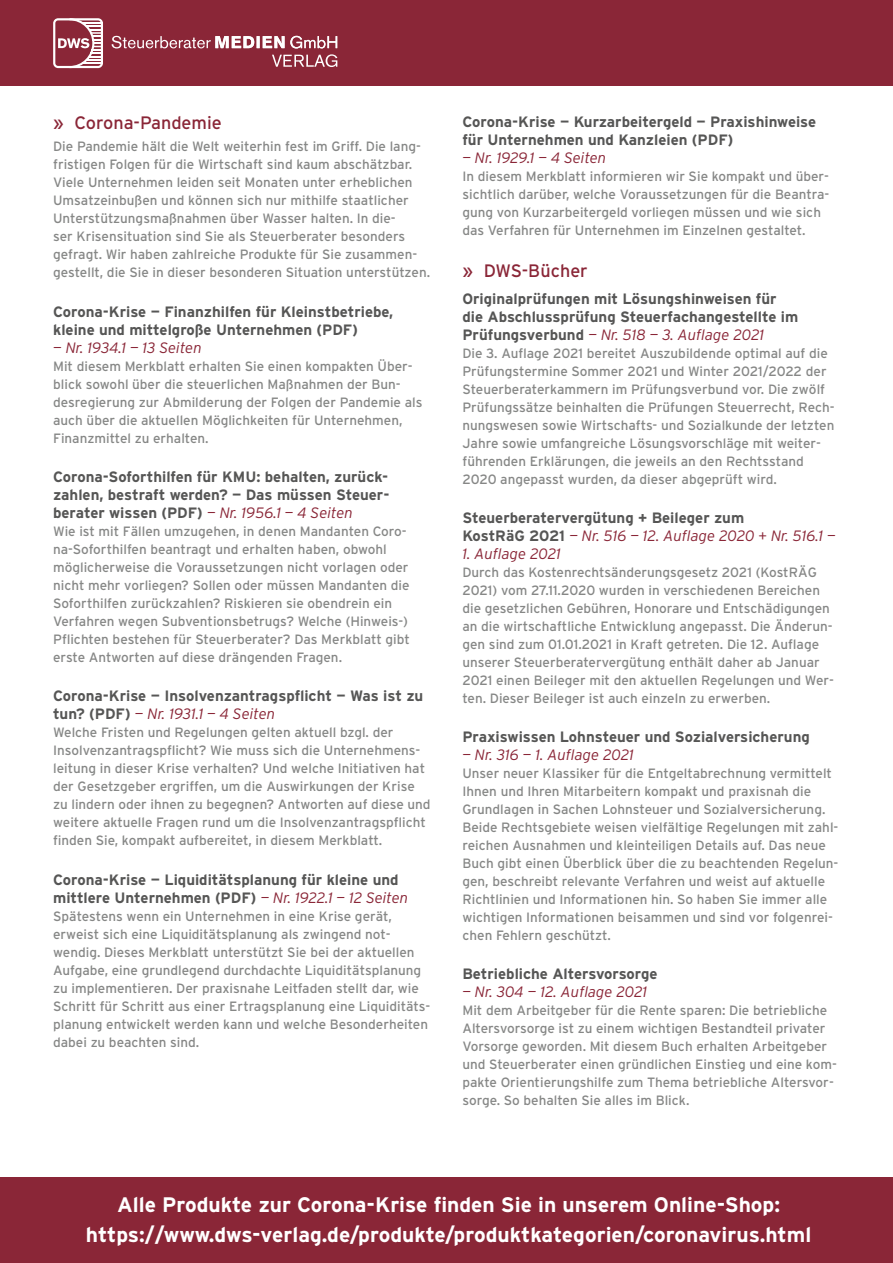
<style>
.page{position:relative;width:893px;height:1263px;background:#fff}
.page>*{position:absolute;margin:0;border:0;box-sizing:border-box;transform-origin:0 0}
.t1{font:700 21px/30px "Interstate";color:#fff;text-align:center}
.t2{font:18px "Interstate";color:#8a2637}
.t3{font:700 15px/18px "Interstate";color:#565655}
.t4{font:italic 300 15px "Interstate";color:#8a2637}
.t5{font:13.5px/18px "Interstate";color:#868786}
.s1{font-weight:300;font-style:italic;color:#8a2637}
</style>
<div class="page">
<div style="left:0;top:1178px;width:893px;height:85px;background:#8a2637"></div>
<div style="left:0;top:0;width:893px;height:85px;background:#8a2637"></div>
<svg style="left:272px;top:54px;width:65px;height:13px"></svg>
<svg style="left:53px;top:18px;width:50px;height:50px"></svg>
<svg style="left:112px;top:36px;width:225px;height:12px"></svg>
<h2 class="t2" style="left:53px;top:112px;width:170px">» Corona-Pandemie</h2>
<p class="t5" style="left:53px;top:138px;width:378px">Die Pandemie hält die Welt weiterhin fest im Griff. Die lang&shy;fristigen Folgen für die Wirtschaft sind kaum abschätzbar.<br>Viele Unternehmen leiden seit Monaten unter erheblichen Umsatzeinbußen und können sich nur mithilfe staatlicher Unterstützungsmaßnahmen über Wasser halten. In die-<br>ser Krisensituation sind Sie als Steuerberater besonders gefragt. Wir haben zahlreiche Produkte für Sie zusammen&shy;gestellt, die Sie in dieser besonderen Situation unterstützen.</p>
<p class="t3" style="left:53px;top:302px;width:342px">Corona-Krise — Finanzhilfen für Kleinstbetriebe, kleine und mittelgroße Unternehmen (PDF)</p>
<p class="t4" style="left:53px;top:338px;width:150px">— Nr. 1934.1 — 13 Seiten</p>
<p class="t5" style="left:53px;top:357px;width:371px">Mit diesem Merkblatt erhalten Sie einen kompakten Über&shy;blick sowohl über die steuerlichen Maßnahmen der Bun&shy;desregierung zur Abmilderung der Folgen der Pandemie als auch über die aktuellen Möglichkeiten für Unternehmen, Finanzmittel zu erhalten.</p>
<p class="t3" style="left:53px;top:468px;width:336px;text-align:justify">Corona-Soforthilfen für KMU: behalten, zurück&shy;zahlen, bestraft werden? — Das müssen Steuer&shy;berater wissen (PDF) <span class="s1">— Nr. 1956.1 — 4 Seiten</span></p>
<p class="t5" style="left:53px;top:522px;width:358px">Wie ist mit Fällen umzugehen, in denen Mandanten Coro&shy;na-Soforthilfen beantragt und erhalten haben, obwohl möglicherweise die Voraussetzungen nicht vorlagen oder nicht mehr vorliegen? Sollen oder müssen Mandanten die Soforthilfen zurückzahlen? Riskieren sie obendrein ein Verfahren wegen Subventionsbetrugs? Welche (Hinweis-)<br>Pflichten bestehen für Steuerberater? Das Merkblatt gibt erste Antworten auf diese drängenden Fragen.</p>
<p class="t3" style="left:53px;top:687px;width:372px">Corona-Krise — Insolvenzantragspflicht — Was ist zu tun? (PDF) <span class="s1">— Nr. 1931.1 — 4 Seiten</span></p>
<p class="t5" style="left:53px;top:723px;width:379px">Welche Fristen und Regelungen gelten aktuell bzgl. der Insolvenzantragspflicht? Wie muss sich die Unternehmens&shy;leitung in dieser Krise verhalten? Und welche Initiativen hat der Gesetzgeber ergriffen, um die Auswirkungen der Krise zu lindern oder ihnen zu begegnen? Antworten auf diese und weitere aktuelle Fragen rund um die Insolvenzantragspflicht finden Sie, kompakt aufbereitet, in diesem Merkblatt.</p>
<p class="t3" style="left:53px;top:870px;width:357px">Corona-Krise — Liquiditätsplanung für kleine und mittlere Unternehmen (PDF) <span class="s1">— Nr. 1922.1 — 12 Seiten</span></p>
<p class="t5" style="left:53px;top:907px;width:379px">Spätestens wenn ein Unternehmen in eine Krise gerät, erweist sich eine Liquiditätsplanung als zwingend not&shy;wendig. Dieses Merkblatt unterstützt Sie bei der aktuellen Aufgabe, eine grundlegend durchdachte Liquiditätsplanung zu implementieren. Der praxisnahe Leitfaden stellt dar, wie Schritt für Schritt aus einer Ertragsplanung eine Liquiditäts&shy;planung entwickelt werden kann und welche Besonderheiten dabei zu beachten sind.</p>
<p class="t3" style="left:462px;top:112px;width:355px">Corona-Krise — Kurzarbeitergeld — Praxishinweise für Unternehmen und Kanzleien (PDF)</p>
<p class="t4" style="left:462px;top:148px;width:145px">— Nr. 1929.1 — 4 Seiten</p>
<p class="t5" style="left:462px;top:167px;width:368px">In diesem Merkblatt informieren wir Sie kompakt und über&shy;sichtlich darüber, welche Voraussetzungen für die Beantra&shy;gung von Kurzarbeitergeld vorliegen müssen und wie sich das Verfahren für Unternehmen im Einzelnen gestaltet.</p>
<h2 class="t2" style="left:462px;top:260px;width:127px">» DWS-Bücher</h2>
<p class="t3" style="left:462px;top:289px;width:337px">Originalprüfungen mit Lösungshinweisen für die Abschlussprüfung Steuerfachangestellte im<br>Prüfungsverbund <span class="s1">— Nr. 518 — 3. Auflage 2021</span></p>
<p class="t5" style="left:462px;top:344px;width:374px">Die 3. Auflage 2021 bereitet Auszubildende optimal auf die Prüfungstermine Sommer 2021 und Winter 2021/2022 der Steuerberaterkammern im Prüfungsverbund vor. Die zwölf Prüfungssätze beinhalten die Prüfungen Steuerrecht, Rech&shy;nungswesen sowie Wirtschafts- und Sozialkunde der letzten Jahre sowie umfangreiche Lösungsvorschläge mit weiter&shy;führenden Erklärungen, die jeweils an den Rechtsstand 2020 angepasst wurden, da dieser abgeprüft wird.</p>
<p class="t3" style="left:462px;top:508px;width:375px">Steuerberatervergütung + Beileger zum<br>KostRäG 2021 <span class="s1">— Nr. 516 — 12. Auflage 2020 + Nr. 516.1 —</span></p>
<p class="t4" style="left:462px;top:544px;width:100px">1. Auflage 2021</p>
<p class="t5" style="left:462px;top:563px;width:373px">Durch das Kostenrechtsänderungsgesetz 2021 (KostRÄG 2021) vom 27.11.2020 wurden in verschiedenen Bereichen die gesetzlichen Gebühren, Honorare und Entschädigungen an die wirtschaftliche Entwicklung angepasst. Die Änderun&shy;gen sind zum 01.01.2021 in Kraft getreten. Die 12. Auflage unserer Steuerberatervergütung enthält daher ab Januar 2021 einen Beileger mit den aktuellen Regelungen und Wer&shy;ten. Dieser Beileger ist auch einzeln zu erwerben.</p>
<p class="t3" style="left:462px;top:728px;width:349px">Praxiswissen Lohnsteuer und Sozialversicherung</p>
<p class="t4" style="left:462px;top:746px;width:173px">— Nr. 316 — 1. Auflage 2021</p>
<p class="t5" style="left:462px;top:764px;width:378px">Unser neuer Klassiker für die Entgeltabrechnung vermittelt Ihnen und Ihren Mitarbeitern kompakt und praxisnah die Grundlagen in Sachen Lohnsteuer und Sozialversicherung.<br>Beide Rechtsgebiete weisen vielfältige Regelungen mit zahl&shy;reichen Ausnahmen und kleinteiligen Details auf. Das neue Buch gibt einen Überblick über die zu beachtenden Regelun&shy;gen, beschreibt relevante Verfahren und weist auf aktuelle Richtlinien und Informationen hin. So haben Sie immer alle wichtigen Informationen beisammen und sind vor folgenrei&shy;chen Fehlern geschützt.</p>
<p class="t3" style="left:462px;top:965px;width:197px">Betriebliche Altersvorsorge</p>
<p class="t4" style="left:462px;top:983px;width:186px">— Nr. 304 — 12. Auflage 2021</p>
<p class="t5" style="left:462px;top:1001px;width:376px">Mit dem Arbeitgeber für die Rente sparen: Die betriebliche Altersvorsorge ist zu einem wichtigen Bestandteil privater Vorsorge geworden. Mit diesem Buch erhalten Arbeitgeber und Steuerberater einen gründlichen Einstieg und eine kom&shy;pakte Orientierungshilfe zum Thema betriebliche Altersvor&shy;sorge. So behalten Sie alles im Blick.</p>
<h1 class="t1" style="left:86px;top:1189px;width:727px">Alle Produkte zur Corona-Krise finden Sie in unserem Online-Shop: https://www.dws-verlag.de/produkte/produktkategorien/coronavirus.html</h1>
</div>
